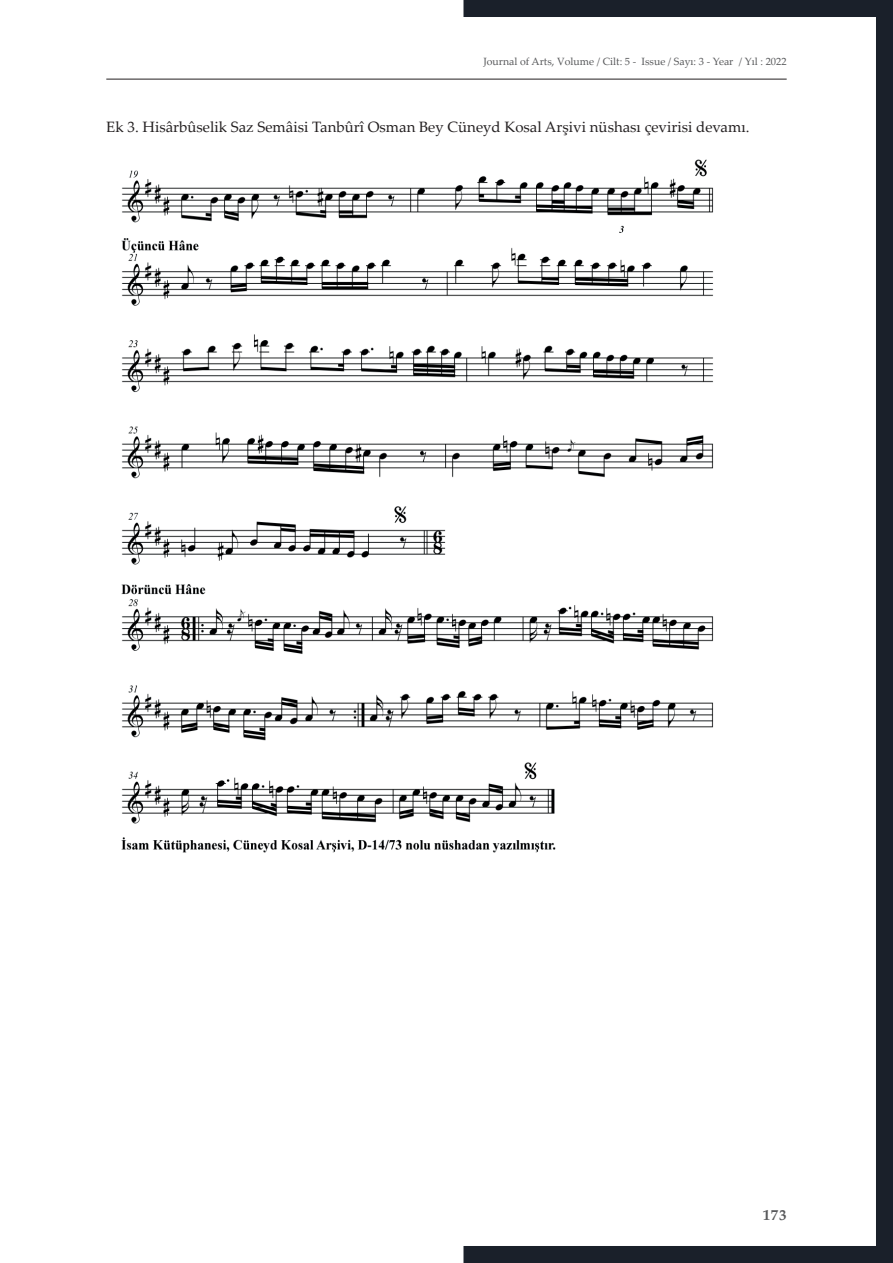
<style>
.page{position:relative;width:893px;height:1263px;background:#fff}
.page>*{position:absolute;margin:0;border:0;box-sizing:border-box;transform-origin:0 0}
.t1{font:15px "Palatino Linotype";color:#231f20}
.t2{font:700 15px "Palatino";color:#57585a}
.t3{font:10.5px "Palatino Linotype";color:#57585a}
</style>
<div class="page">
<svg style="left:463px;top:0;width:430px;height:1263px"></svg>
<hr style="left:106px;top:79px;width:681px;height:1px;background:#231f20">
<img style="left:121px;top:154px;width:616px;height:706px">
<p class="t3" style="left:483px;top:54px;width:305px">Journal of Arts, Volume / Cilt: 5 - Issue / Sayı: 3 - Year / Yıl : 2022</p>
<p class="t1" style="left:106px;top:116px;width:645px">Ek 3. Hisârbûselik Saz Semâisi Tanbûrî Osman Bey Cüneyd Kosal Arşivi nüshası çevirisi devamı.</p>
<p class="t2" style="left:763px;top:1202px;width:25px">173</p>
</div>
